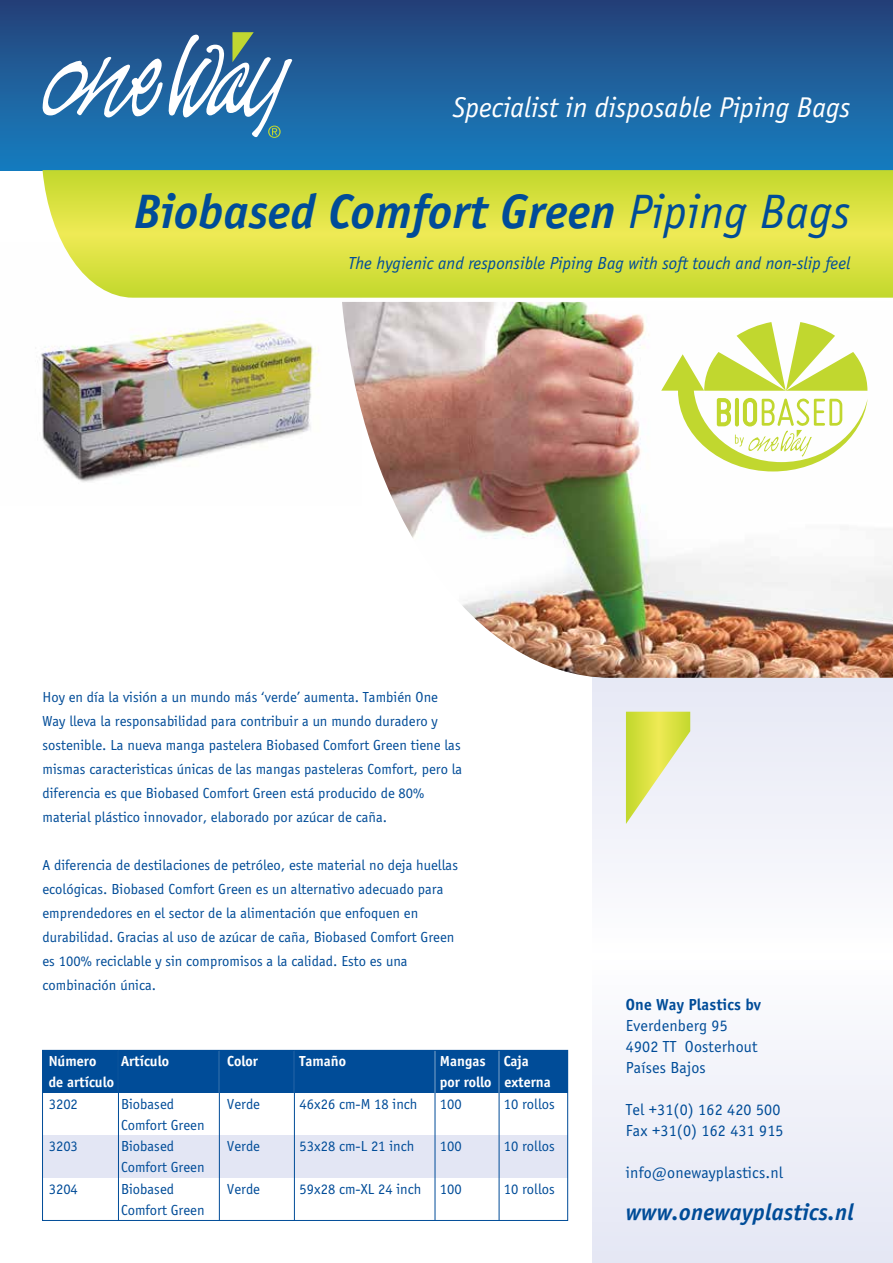
<style>
.page{position:relative;width:893px;height:1263px;background:#fff}
.page>*{position:absolute;margin:0;border:0;box-sizing:border-box;transform-origin:0 0}
.t1{font:italic 700 49.8px "Officina Sans";color:#004c98}
.t2{font:italic 29.4px "Officina Sans";color:#fff}
.t3{font:italic 700 24px "Officina Sans";letter-spacing:.01em;color:#004c98}
.t4{font:italic 18px "Officina Sans";color:#004c98}
.t5{font:16.5px/21px "Officina Sans";letter-spacing:.01em;color:#004c98}
.t6{font:700 16.5px "Officina Sans";letter-spacing:.01em;color:#004c98}
.t7{font:15px/24px "Officina Sans";color:#004c98}
.t8{font:700 15px "Officina Sans";color:#fff}
.s1{font-weight:400}
</style>
<div class="page">
<div style="left:592px;top:642px;width:301px;height:621px;background:#f1f2f9"></div>
<img style="left:41px;top:318px;width:279px;height:164px">
<div style="left:0;top:0;width:893px;height:170px;background:linear-gradient(to bottom,#254178,#167ec0)"></div>
<svg style="left:42px;top:32px;width:250px;height:106px"></svg>
<svg style="left:43px;top:170px;width:850px;height:128px;background:#d9e145"></svg>
<img style="left:342px;top:302px;width:551px;height:376px">
<svg style="left:626px;top:712px;width:64px;height:112px"></svg>
<div style="left:43px;top:1135px;width:525px;height:43px;background:#e3e6f4"></div>
<div style="left:43px;top:1050px;width:525px;height:43px;background:#004c98"></div>
<div style="left:42px;top:1050px;width:526px;height:171px;border:1px solid #004c98"></div>
<hr style="left:499px;top:1050px;width:1px;height:170px;background:#004c98">
<hr style="left:435px;top:1050px;width:1px;height:170px;background:#004c98">
<hr style="left:294px;top:1050px;width:1px;height:170px;background:#004c98">
<hr style="left:219px;top:1050px;width:1px;height:170px;background:#004c98">
<hr style="left:118px;top:1050px;width:1px;height:170px;background:#004c98">
<svg style="left:661px;top:322px;width:206px;height:149px"></svg>
<h2 class="t2" style="left:453px;top:92px;width:399px">Specialist in disposable Piping Bags</h2>
<h1 class="t1" style="left:134px;top:182px;width:718px">Biobased Comfort Green <span class="s1">Piping Bags</span></h1>
<p class="t4" style="left:349px;top:254px;width:503px">The hygienic and responsible Piping Bag with soft touch and non-slip feel</p>
<p class="t7" style="left:43px;top:686px;width:421px">Hoy en día la visión a un mundo más ‘verde’ aumenta. También One Way lleva la responsabilidad para contribuir a un mundo duradero y sostenible. La nueva manga pastelera Biobased Comfort Green tiene las mismas caracteristicas únicas de las mangas pasteleras Comfort, pero la diferencia es que Biobased Comfort Green está producido de 80% material plástico innovador, elaborado por azúcar de caña.</p>
<p class="t7" style="left:43px;top:854px;width:417px">A diferencia de destilaciones de petróleo, este material no deja huellas ecológicas. Biobased Comfort Green es un alternativo adecuado para emprendedores en el sector de la alimentación que enfoquen en durabilidad. Gracias al uso de azúcar de caña, Biobased Comfort Green es 100% reciclable y sin compromisos a la calidad. Esto es una combinación única.</p>
<p class="t8" style="left:49px;top:1052px;width:49px">Número</p>
<p class="t8" style="left:121px;top:1052px;width:50px">Artículo</p>
<p class="t8" style="left:227px;top:1052px;width:32px">Color</p>
<p class="t8" style="left:300px;top:1052px;width:48px">Tamaño</p>
<p class="t8" style="left:440px;top:1052px;width:90px">Mangas Caja</p>
<p class="t8" style="left:49px;top:1073px;width:67px">de artículo</p>
<p class="t8" style="left:440px;top:1073px;width:112px">por rollo externa</p>
<p class="t7" style="left:49px;top:1092px;width:31px">3202</p>
<p class="t7" style="left:121px;top:1092px;width:55px">Biobased</p>
<p class="t7" style="left:227px;top:1092px;width:34px">Verde</p>
<p class="t7" style="left:300px;top:1092px;width:119px">46x26 cm-M 18 inch</p>
<p class="t7" style="left:440px;top:1092px;width:23px">100</p>
<p class="t7" style="left:504px;top:1092px;width:53px">10 rollos</p>
<p class="t7" style="left:121px;top:1113px;width:85px">Comfort Green</p>
<p class="t7" style="left:49px;top:1134px;width:31px">3203</p>
<p class="t7" style="left:121px;top:1134px;width:55px">Biobased</p>
<p class="t7" style="left:227px;top:1134px;width:34px">Verde</p>
<p class="t7" style="left:300px;top:1134px;width:116px">53x28 cm-L 21 inch</p>
<p class="t7" style="left:440px;top:1134px;width:23px">100</p>
<p class="t7" style="left:504px;top:1134px;width:53px">10 rollos</p>
<p class="t7" style="left:121px;top:1155px;width:85px">Comfort Green</p>
<p class="t7" style="left:49px;top:1177px;width:31px">3204</p>
<p class="t7" style="left:121px;top:1177px;width:55px">Biobased</p>
<p class="t7" style="left:227px;top:1177px;width:34px">Verde</p>
<p class="t7" style="left:300px;top:1177px;width:164px">59x28 cm-XL 24 inch 100</p>
<p class="t7" style="left:504px;top:1177px;width:53px">10 rollos</p>
<p class="t7" style="left:121px;top:1198px;width:85px">Comfort Green</p>
<p class="t6" style="left:626px;top:995px;width:137px">One Way Plastics bv</p>
<p class="t5" style="left:626px;top:1015px;width:133px">Everdenberg 95<br>4902 TT Oosterhout<br>Países Bajos</p>
<p class="t5" style="left:626px;top:1099px;width:159px">Tel +31(0) 162 420 500<br>Fax +31(0) 162 431 915</p>
<p class="t5" style="left:626px;top:1162px;width:159px">info@onewayplastics.nl</p>
<h3 class="t3" style="left:626px;top:1198px;width:230px">www.onewayplastics.nl</h3>
</div>
